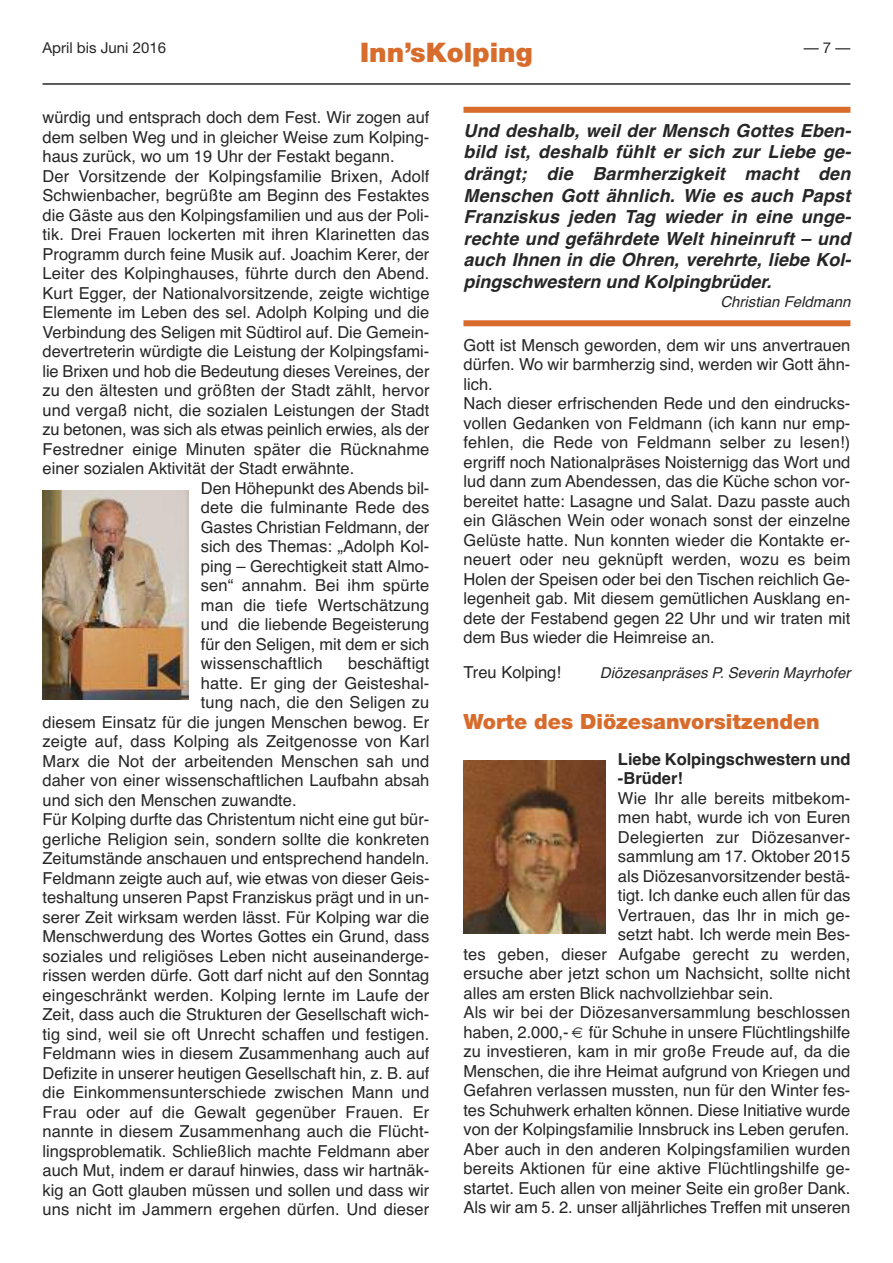
<style>
.page{position:relative;width:893px;height:1263px;background:#fff}
.page>*{position:absolute;margin:0;border:0;box-sizing:border-box;transform-origin:0 0}
.t1{font:900 27px "Helvetica Neue";color:#d76c2c}
.t2{font:900 21px "Helvetica Neue";color:#d76c2c}
.t3{font:italic 700 18px/21.6px "Helvetica";color:#272627;text-align:justify}
.t4{font:16.5px/19.5px "Helvetica";color:#272627}
.t5{font:700 16.5px/19.5px "Helvetica";color:#272627}
.t6{font:italic 15px "Helvetica";color:#272627}
.t7{font:15px "Helvetica Neue";color:#272627}
</style>
<div class="page">
<hr style="left:43px;top:83px;width:807px;height:2px;background:#272627">
<img style="left:43px;top:491px;width:146px;height:208px">
<img style="left:463px;top:761px;width:143px;height:172px">
<div style="left:463px;top:107px;width:387px;height:6px;background:#d76c2c"></div>
<div style="left:463px;top:320px;width:387px;height:6px;background:#d76c2c"></div>
<p class="t7" style="left:43px;top:43px;width:125px">April bis Juni 2016</p>
<p class="t7" style="left:804px;top:43px;width:48px">—7—</p>
<h1 class="t1" style="left:360px;top:43px;width:174px">Inn’sKolping</h1>
<p class="t4" style="left:43px;top:108px;width:388px">würdig und entsprach doch dem Fest. Wir zogen auf</p>
<p class="t4" style="left:43px;top:127px;width:388px">dem selben Weg und in gleicher Weise zum Kolping-</p>
<p class="t4" style="left:43px;top:147px;width:354px">haus zurück, wo um 19 Uhr der Festakt begann.</p>
<p class="t4" style="left:43px;top:166px;width:388px">Der Vorsitzende der Kolpingsfamilie Brixen, Adolf</p>
<p class="t4" style="left:43px;top:186px;width:388px">Schwienbacher, begrüßte am Beginn des Festaktes</p>
<p class="t4" style="left:43px;top:205px;width:388px">die Gäste aus den Kolpingsfamilien und aus der Poli-</p>
<p class="t4" style="left:43px;top:225px;width:388px">tik. Drei Frauen lockerten mit ihren Klarinetten das</p>
<p class="t4" style="left:43px;top:244px;width:388px">Programm durch feine Musik auf. Joachim Kerer, der</p>
<p class="t4" style="left:43px;top:264px;width:388px">Leiter des Kolpinghauses, führte durch den Abend.</p>
<p class="t4" style="left:43px;top:283px;width:388px">Kurt Egger, der Nationalvorsitzende, zeigte wichtige</p>
<p class="t4" style="left:43px;top:303px;width:388px">Elemente im Leben des sel. Adolph Kolping und die</p>
<p class="t4" style="left:43px;top:322px;width:388px">Verbindung des Seligen mit Südtirol auf. Die Gemein-</p>
<p class="t4" style="left:43px;top:342px;width:388px">devertreterin würdigte die Leistung der Kolpingsfami-</p>
<p class="t4" style="left:43px;top:361px;width:388px">lie Brixen und hob die Bedeutung dieses Vereines, der</p>
<p class="t4" style="left:43px;top:381px;width:388px">zu den ältesten und größten der Stadt zählt, hervor</p>
<p class="t4" style="left:43px;top:400px;width:388px">und vergaß nicht, die sozialen Leistungen der Stadt</p>
<p class="t4" style="left:43px;top:420px;width:388px">zu betonen, was sich als etwas peinlich erwies, als der</p>
<p class="t4" style="left:43px;top:439px;width:388px">Festredner einige Minuten später die Rücknahme</p>
<p class="t4" style="left:43px;top:459px;width:313px">einer sozialen Aktivität der Stadt erwähnte.</p>
<p class="t4" style="left:201px;top:478px;width:230px">Den Höhepunkt des Abends bil-</p>
<p class="t4" style="left:201px;top:498px;width:230px">dete die fulminante Rede des</p>
<p class="t4" style="left:201px;top:517px;width:230px">Gastes Christian Feldmann, der</p>
<p class="t4" style="left:201px;top:537px;width:230px">sich des Themas: „Adolph Kol-</p>
<p class="t4" style="left:201px;top:556px;width:230px">ping – Gerechtigkeit statt Almo-</p>
<p class="t4" style="left:201px;top:576px;width:230px">sen“ annahm. Bei ihm spürte</p>
<p class="t4" style="left:201px;top:595px;width:230px">man die tiefe Wertschätzung</p>
<p class="t4" style="left:201px;top:615px;width:230px">und die liebende Begeisterung</p>
<p class="t4" style="left:201px;top:634px;width:230px">für den Seligen, mit dem er sich</p>
<p class="t4" style="left:201px;top:654px;width:123px">wissenschaftlich</p>
<p class="t4" style="left:348px;top:654px;width:83px">beschäftigt</p>
<p class="t4" style="left:201px;top:673px;width:230px">hatte. Er ging der Geisteshal-</p>
<p class="t4" style="left:201px;top:693px;width:230px">tung nach, die den Seligen zu</p>
<p class="t4" style="left:43px;top:712px;width:388px">diesem Einsatz für die jungen Menschen bewog. Er</p>
<p class="t4" style="left:43px;top:732px;width:388px">zeigte auf, dass Kolping als Zeitgenosse von Karl</p>
<p class="t4" style="left:43px;top:751px;width:388px">Marx die Not der arbeitenden Menschen sah und</p>
<p class="t4" style="left:43px;top:771px;width:388px">daher von einer wissenschaftlichen Laufbahn absah</p>
<p class="t4" style="left:43px;top:790px;width:256px">und sich den Menschen zuwandte.</p>
<p class="t4" style="left:43px;top:810px;width:388px">Für Kolping durfte das Christentum nicht eine gut bür-</p>
<p class="t4" style="left:43px;top:829px;width:388px">gerliche Religion sein, sondern sollte die konkreten</p>
<p class="t4" style="left:43px;top:849px;width:388px">Zeitumstände anschauen und entsprechend handeln.</p>
<p class="t4" style="left:43px;top:868px;width:388px">Feldmann zeigte auch auf, wie etwas von dieser Geis-</p>
<p class="t4" style="left:43px;top:888px;width:388px">teshaltung unseren Papst Franziskus prägt und in un-</p>
<p class="t4" style="left:43px;top:907px;width:388px">serer Zeit wirksam werden lässt. Für Kolping war die</p>
<p class="t4" style="left:43px;top:927px;width:388px">Menschwerdung des Wortes Gottes ein Grund, dass</p>
<p class="t4" style="left:43px;top:946px;width:388px">soziales und religiöses Leben nicht auseinanderge-</p>
<p class="t4" style="left:43px;top:966px;width:388px">rissen werden dürfe. Gott darf nicht auf den Sonntag</p>
<p class="t4" style="left:43px;top:985px;width:388px">eingeschränkt werden. Kolping lernte im Laufe der</p>
<p class="t4" style="left:43px;top:1005px;width:388px">Zeit, dass auch die Strukturen der Gesellschaft wich-</p>
<p class="t4" style="left:43px;top:1024px;width:388px">tig sind, weil sie oft Unrecht schaffen und festigen.</p>
<p class="t4" style="left:43px;top:1044px;width:388px">Feldmann wies in diesem Zusammenhang auch auf</p>
<p class="t4" style="left:43px;top:1063px;width:388px">Defizite in unserer heutigen Gesellschaft hin, z. B. auf</p>
<p class="t4" style="left:43px;top:1083px;width:388px">die Einkommensunterschiede zwischen Mann und</p>
<p class="t4" style="left:43px;top:1102px;width:388px">Frau oder auf die Gewalt gegenüber Frauen. Er</p>
<p class="t4" style="left:43px;top:1122px;width:388px">nannte in diesem Zusammenhang auch die Flücht-</p>
<p class="t4" style="left:43px;top:1141px;width:388px">lingsproblematik. Schließlich machte Feldmann aber</p>
<p class="t4" style="left:43px;top:1161px;width:388px">auch Mut, indem er darauf hinwies, dass wir hartnäk-</p>
<p class="t4" style="left:43px;top:1180px;width:388px">kig an Gott glauben müssen und sollen und dass wir</p>
<p class="t4" style="left:43px;top:1200px;width:388px">uns nicht im Jammern ergehen dürfen. Und dieser</p>
<p class="t3" style="left:463px;top:120px;width:395px">Und deshalb, weil der Mensch Gottes Eben&shy;bild ist, deshalb fühlt er sich zur Liebe ge&shy;drängt; die Barmherzigkeit macht den Menschen Gott ähnlich. Wie es auch Papst Franziskus jeden Tag wieder in eine unge&shy;rechte und gefährdete Welt hineinruft – und auch Ihnen in die Ohren, verehrte, liebe Kol&shy;pingschwestern und Kolpingbrüder.</p>
<p class="t6" style="left:720px;top:293px;width:137px">Christian Feldmann</p>
<p class="t4" style="left:463px;top:335px;width:388px">Gott ist Mensch geworden, dem wir uns anvertrauen dürfen. Wo wir barmherzig sind, werden wir Gott ähn&shy;lich.<br>Nach dieser erfrischenden Rede und den eindrucks&shy;vollen Gedanken von Feldmann (ich kann nur emp&shy;fehlen, die Rede von Feldmann selber zu lesen!) ergriff noch Nationalpräses Noisternigg das Wort und lud dann zum Abendessen, das die Küche schon vor&shy;bereitet hatte: Lasagne und Salat. Dazu passte auch ein Gläschen Wein oder wonach sonst der einzelne Gelüste hatte. Nun konnten wieder die Kontakte er&shy;neuert oder neu geknüpft werden, wozu es beim Holen der Speisen oder bei den Tischen reichlich Ge&shy;legenheit gab. Mit diesem gemütlichen Ausklang en&shy;dete der Festabend gegen 22 Uhr und wir traten mit dem Bus wieder die Heimreise an.</p>
<p class="t4" style="left:463px;top:662px;width:99px">Treu Kolping!</p>
<p class="t6" style="left:600px;top:664px;width:257px">Diözesanpräses P. Severin Mayrhofer</p>
<p class="t2" style="left:463px;top:714px;width:358px">Worte des Diözesanvorsitzenden</p>
<p class="t5" style="left:618px;top:749px;width:234px">Liebe Kolpingschwestern und -Brüder!</p>
<p class="t4" style="left:618px;top:788px;width:234px">Wie Ihr alle bereits mitbekom-</p>
<p class="t4" style="left:618px;top:808px;width:234px">men habt, wurde ich von Euren</p>
<p class="t4" style="left:618px;top:827px;width:234px">Delegierten zur Diözesanver-</p>
<p class="t4" style="left:618px;top:847px;width:234px">sammlung am 17. Oktober 2015</p>
<p class="t4" style="left:618px;top:866px;width:234px">als Diözesanvorsitzender bestä-</p>
<p class="t4" style="left:618px;top:886px;width:234px">tigt. Ich danke euch allen für das</p>
<p class="t4" style="left:618px;top:905px;width:234px">Vertrauen, das Ihr in mich ge-</p>
<p class="t4" style="left:618px;top:925px;width:234px">setzt habt. Ich werde mein Bes-</p>
<p class="t4" style="left:463px;top:944px;width:388px">tes geben, dieser Aufgabe gerecht zu werden,</p>
<p class="t4" style="left:463px;top:964px;width:388px">ersuche aber jetzt schon um Nachsicht, sollte nicht</p>
<p class="t4" style="left:463px;top:983px;width:311px">alles am ersten Blick nachvollziehbar sein.</p>
<p class="t4" style="left:463px;top:1003px;width:388px">Als wir bei der Diözesanversammlung beschlossen</p>
<p class="t4" style="left:463px;top:1022px;width:388px">haben, 2.000,- € für Schuhe in unsere Flüchtlingshilfe</p>
<p class="t4" style="left:463px;top:1042px;width:388px">zu investieren, kam in mir große Freude auf, da die</p>
<p class="t4" style="left:463px;top:1061px;width:388px">Menschen, die ihre Heimat aufgrund von Kriegen und</p>
<p class="t4" style="left:463px;top:1081px;width:388px">Gefahren verlassen mussten, nun für den Winter fes-</p>
<p class="t4" style="left:463px;top:1100px;width:388px">tes Schuhwerk erhalten können. Diese Initiative wurde</p>
<p class="t4" style="left:463px;top:1120px;width:388px">von der Kolpingsfamilie Innsbruck ins Leben gerufen.</p>
<p class="t4" style="left:463px;top:1139px;width:388px">Aber auch in den anderen Kolpingsfamilien wurden</p>
<p class="t4" style="left:463px;top:1159px;width:388px">bereits Aktionen für eine aktive Flüchtlingshilfe ge-</p>
<p class="t4" style="left:463px;top:1178px;width:388px">startet. Euch allen von meiner Seite ein großer Dank.</p>
<p class="t4" style="left:463px;top:1198px;width:388px">Als wir am 5. 2. unser alljährliches Treffen mit unseren</p>
</div>
